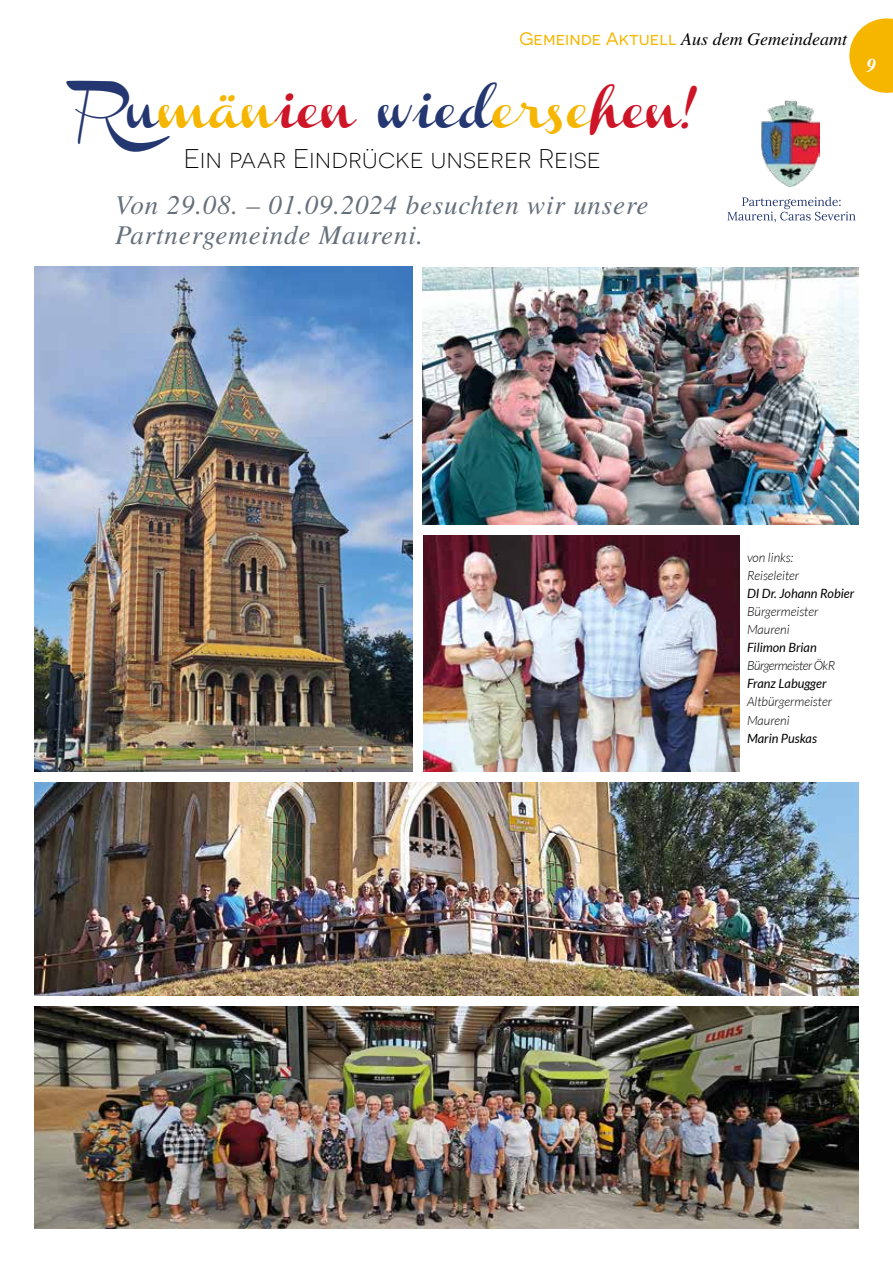
<style>
.page{position:relative;width:893px;height:1263px;background:#fff}
.page>*{position:absolute;margin:0;border:0;box-sizing:border-box;transform-origin:0 0}
.t1{font:36.9px "Channel Slanted 1";color:#f6b600}
.t2{font:italic 27px/30px "Te X Gyre Termes";letter-spacing:.03em;color:#66707b}
.t3{font:300 27px "Novecentosanswide";color:#000}
.t4{font:italic 700 19.5px "Te X Gyre Termes";color:#fff}
.t5{font:italic 18px "Te X Gyre Termes";color:#000}
.t6{font:italic 300 12.75px/18px "Lato";color:#000}
.t7{font:italic 12.75px "Lato";color:#000}
.t8{font:italic 300 12.75px "Lato";letter-spacing:-.04em;color:#000}
.s1{font-family:"Novecentosanswide";font-style:normal;color:#f6b600}
.s2{color:#243770}
.s3{color:#ce1427}
</style>
<div class="page">
<svg style="left:849px;top:18px;width:44px;height:75px"></svg>
<img style="left:423px;top:267px;width:436px;height:258px">
<img style="left:34px;top:783px;width:825px;height:212px">
<img style="left:34px;top:1006px;width:825px;height:223px">
<img style="left:423px;top:536px;width:317px;height:235px">
<img style="left:34px;top:266px;width:379px;height:505px">
<img style="left:762px;top:100px;width:57px;height:87px">
<svg style="left:727px;top:197px;width:128px;height:25px"></svg>
<h3 class="t5" style="left:519px;top:25px;width:329px"><span class="s1">Gemeinde Aktuell</span> Aus dem Gemeindeamt</h3>
<h1 class="t1" style="left:77px;top:94px;width:616px"><span class="s2">Ru</span>män<span class="s3">ien</span> <span class="s2">wied</span>erse<span class="s3">hen!</span></h1>
<h2 class="t3" style="left:184px;top:144px;width:418px">Ein paar Eindrücke unserer Reise</h2>
<h2 class="t2" style="left:115px;top:188px;width:535px">Von 29.08. – 01.09.2024 besuchten wir unsere<br>Partnergemeinde Maureni.</h2>
<h3 class="t4" style="left:866px;top:51px;width:11px">9</h3>
<p class="t6" style="left:747px;top:549px;width:54px">von links:<br>Reiseleiter</p>
<p class="t7" style="left:747px;top:587px;width:109px">DI Dr. Johann Robier</p>
<p class="t6" style="left:747px;top:603px;width:73px">Bürgermeister<br>Maureni</p>
<p class="t7" style="left:747px;top:641px;width:71px">Filimon Brian</p>
<p class="t8" style="left:747px;top:659px;width:90px">Bürgermeister ÖkR</p>
<p class="t7" style="left:747px;top:677px;width:81px">Franz Labugger</p>
<p class="t6" style="left:747px;top:693px;width:87px">Altbürgermeister<br>Maureni</p>
<p class="t7" style="left:747px;top:731px;width:72px">Marin Puskas</p>
</div>
